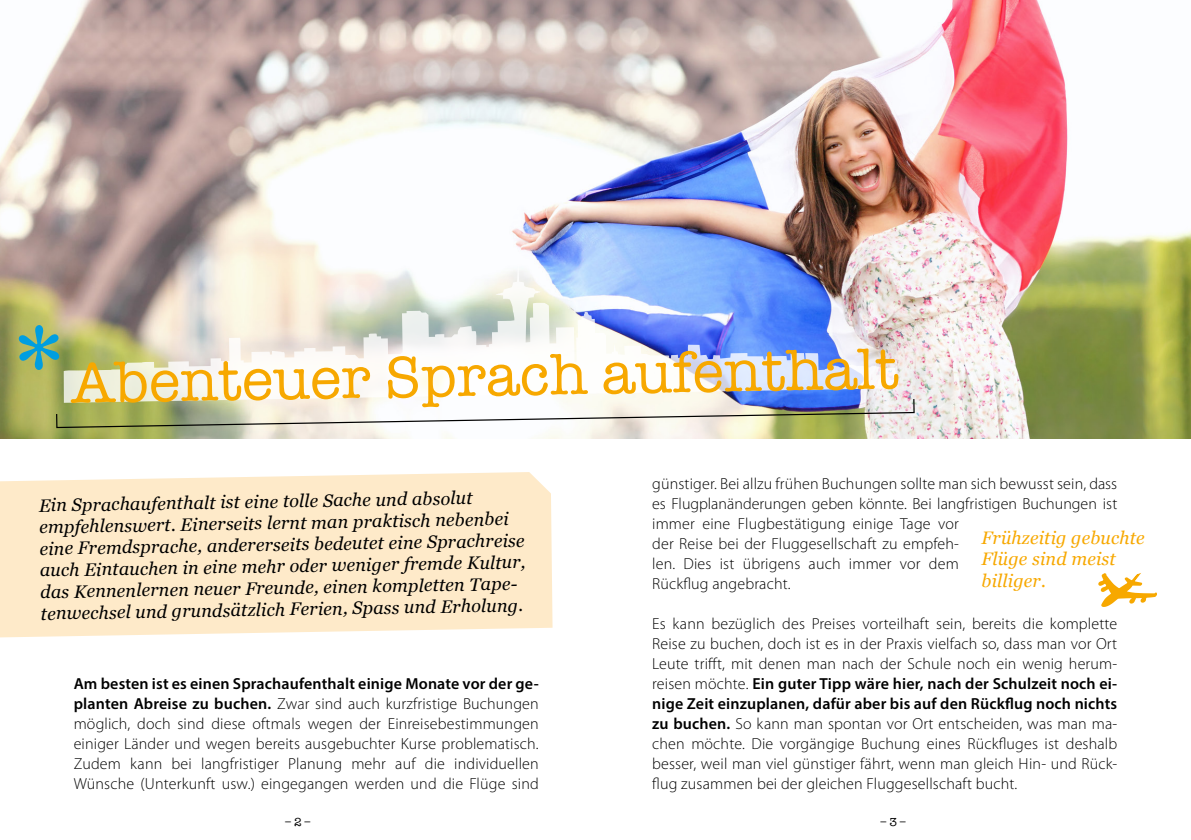
<style>
.page{position:relative;width:1191px;height:840px;background:#fff}
.page>*{position:absolute;margin:0;border:0;box-sizing:border-box;transform-origin:0 0}
.t1{font:59.4px "A Typewriter";color:#f7a800}
.t2{font:italic 18px/21.6px "Georgia";color:#000}
.t3{font:italic 18px/21.6px "Georgia";letter-spacing:.01em;color:#f7a800}
.t4{font:300 16px/20px "Myriad Pro";letter-spacing:.01em;color:#000;text-align:justify}
.s1{font-weight:600}
</style>
<div class="page">
<img style="left:0;top:0;width:1191px;height:438px">
<div style="left:0;top:472px;width:552px;height:165px;background:#feeac9"></div>
<svg style="left:55px;top:397px;width:860px;height:31px"></svg>
<svg style="left:18px;top:324px;width:42px;height:46px;background:#72ae8d"></svg>
<img style="left:64px;top:264px;width:832px;height:138px">
<svg style="left:1098px;top:573px;width:59px;height:34px"></svg>
<h1 class="t1" style="left:70px;top:343px;width:829px;rotate:-1deg">Abenteuer Sprach aufenthalt</h1>
<p class="t2" style="left:39px;top:494px;width:487px;rotate:-1deg">Ein Sprachaufenthalt ist eine tolle Sache und absolut empfehlenswert. Einerseits lernt man praktisch nebenbei eine Fremdsprache, andererseits bedeutet eine Sprachreise auch Eintauchen in eine mehr oder weniger fremde Kultur, das Kennenlernen neuer Freunde, einen kompletten Tape&shy;tenwechsel und grundsätzlich Ferien, Spass und Erholung.</p>
<p class="t4" style="left:74px;top:673px;width:466px"><span class="s1">Am besten ist es einen Sprachaufenthalt einige Monate vor der ge&shy;planten Abreise zu buchen.</span> Zwar sind auch kurzfristige Buchungen möglich, doch sind diese oftmals wegen der Einreisebestimmungen einiger Länder und wegen bereits ausgebuchter Kurse problematisch.<br>Zudem kann bei langfristiger Planung mehr auf die individuellen Wünsche (Unterkunft usw.) eingegangen werden und die Flüge sind</p>
<p class="t4" style="left:652px;top:473px;width:466px;text-align:left">günstiger. Bei allzu frühen Buchungen sollte man sich bewusst sein, dass es Flugplanänderungen geben könnte. Bei langfristigen Buchungen ist immer eine Flugbestätigung einige Tage vor<br>der Reise bei der Fluggesellschaft zu empfeh-<br>len. Dies ist übrigens auch immer vor dem<br>Rückflug angebracht.</p>
<p class="t4" style="left:652px;top:613px;width:466px">Es kann bezüglich des Preises vorteilhaft sein, bereits die komplette Reise zu buchen, doch ist es in der Praxis vielfach so, dass man vor Ort Leute trifft, mit denen man nach der Schule noch ein wenig herum&shy;reisen möchte. <span class="s1">Ein guter Tipp wäre hier, nach der Schulzeit noch ei&shy;nige Zeit einzuplanen, dafür aber bis auf den Rückflug noch nichts zu buchen.</span> So kann man spontan vor Ort entscheiden, was man ma&shy;chen möchte. Die vorgängige Buchung eines Rückfluges ist deshalb besser, weil man viel günstiger fährt, wenn man gleich Hin- und Rück&shy;flug zusammen bei der gleichen Fluggesellschaft bucht.</p>
<p class="t3" style="left:981px;top:526px;width:165px">Frühzeitig gebuchte<br>Flüge sind meist billiger.</p>
</div>
